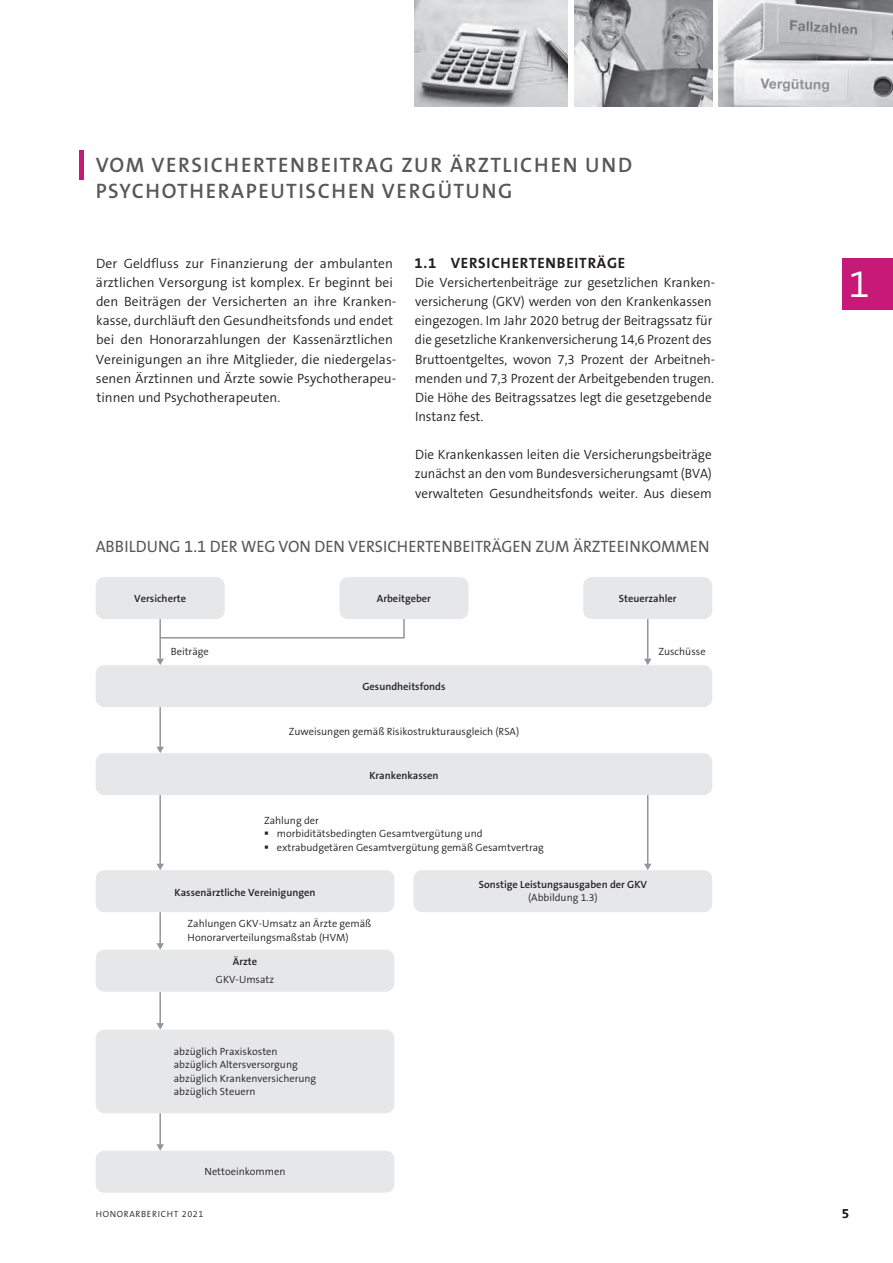
<style>
.page{position:relative;width:893px;height:1263px;background:#fff}
.page>*{position:absolute;margin:0;border:0;box-sizing:border-box;transform-origin:0 0}
.t1{font:300 39px "The Sans B4";color:#fff}
.t2{font:600 21px/25.5px "The Sans B6";letter-spacing:.075em;color:#57585a}
.t3{font:16.5px "The Sans B5 Plain";color:#57585a}
.t4{font:700 15px "The Sans B7";letter-spacing:.05em;color:#231f20}
.t5{font:300 13.5px/19.2px "The Sans B4";letter-spacing:-.005em;color:#231f20}
.t6{font:600 13.5px "The Sans B6";color:#231f20}
.t7{font:300 10.5px/13.5px "The Sans B4";color:#231f20}
.t8{font:600 10.5px "The Sans B6";color:#231f20}
.t9{font:300 9px "The Sans B4";letter-spacing:.075em;color:#231f20}
.s1{font-size:17.1px}
</style>
<div class="page">
<div style="left:842px;top:258px;width:51px;height:51px;background:#c71a78"></div>
<hr style="left:80px;top:150px;width:4px;height:30px;background:#c71a78">
<img style="left:719px;top:0;width:174px;height:106px">
<img style="left:574px;top:0;width:138px;height:106px">
<img style="left:415px;top:0;width:153px;height:106px">
<div style="left:96px;top:577px;width:129px;height:42px;background:#e6e7e9;border-radius:9px"></div>
<div style="left:96px;top:665px;width:616px;height:42px;background:#e6e7e9;border-radius:9px"></div>
<div style="left:96px;top:753px;width:616px;height:42px;background:#e6e7e9;border-radius:9px"></div>
<div style="left:96px;top:870px;width:298px;height:42px;background:#e6e7e9;border-radius:9px"></div>
<div style="left:414px;top:870px;width:298px;height:42px;background:#e6e7e9;border-radius:9px"></div>
<div style="left:96px;top:950px;width:298px;height:42px;background:#e6e7e9;border-radius:9px"></div>
<div style="left:339px;top:577px;width:129px;height:42px;background:#e6e7e9;border-radius:9px"></div>
<div style="left:583px;top:577px;width:129px;height:42px;background:#e6e7e9;border-radius:9px"></div>
<hr style="left:159px;top:619px;width:2px;height:41px;background:#939598">
<svg style="left:156px;top:659px;width:8px;height:6px"></svg>
<hr style="left:159px;top:707px;width:2px;height:41px;background:#939598">
<svg style="left:156px;top:747px;width:8px;height:6px"></svg>
<hr style="left:159px;top:912px;width:2px;height:32px;background:#939598">
<svg style="left:156px;top:943px;width:8px;height:7px"></svg>
<div style="left:96px;top:1151px;width:298px;height:42px;background:#e6e7e9;border-radius:9px"></div>
<hr style="left:159px;top:1113px;width:2px;height:32px;background:#939598">
<svg style="left:156px;top:1144px;width:8px;height:7px"></svg>
<div style="left:96px;top:1029px;width:298px;height:84px;background:#e6e7e9;border-radius:9px"></div>
<hr style="left:159px;top:992px;width:2px;height:32px;background:#939598">
<svg style="left:156px;top:1023px;width:8px;height:6px"></svg>
<hr style="left:159px;top:795px;width:2px;height:70px;background:#939598">
<svg style="left:156px;top:864px;width:8px;height:6px"></svg>
<hr style="left:647px;top:619px;width:1px;height:41px;background:#939598">
<svg style="left:644px;top:659px;width:7px;height:6px"></svg>
<hr style="left:647px;top:795px;width:1px;height:70px;background:#939598">
<svg style="left:644px;top:864px;width:7px;height:6px"></svg>
<svg style="left:159px;top:619px;width:246px;height:20px"></svg>
<h2 class="t2" style="left:96px;top:153px;width:538px">VOM VERSICHERTENBEITRAG ZUR ÄRZTLICHEN UND<br>PSYCHOTHERAPEUTISCHEN VERGÜTUNG</h2>
<p class="t5" style="left:96px;top:254px;width:302px">Der Geldfluss zur Finanzierung der ambulanten ärztlichen Versorgung ist komplex. Er beginnt bei den Beiträgen der Versicherten an ihre Kranken&shy;kasse, durchläuft den Gesundheitsfonds und endet bei den Honorarzahlungen der Kassenärztlichen Vereinigungen an ihre Mitglieder, die niedergelas&shy;senen Ärztinnen und Ärzte sowie Psychotherapeu&shy;tinnen und Psychotherapeuten.</p>
<p class="t4" style="left:415px;top:255px;width:212px">1.1 VERSICHERTENBEITRÄGE</p>
<p class="t5" style="left:415px;top:273px;width:302px">Die Versichertenbeiträge zur gesetzlichen Kranken&shy;versicherung (GKV) werden von den Krankenkassen eingezogen. Im Jahr 2020 betrug der Beitragssatz für die gesetzliche Krankenversicherung 14,6 Prozent des Bruttoentgeltes, wovon 7,3 Prozent der Arbeitneh&shy;menden und 7,3 Prozent der Arbeitgebenden trugen.<br>Die Höhe des Beitragssatzes legt die gesetzgebende Instanz fest.</p>
<p class="t5" style="left:415px;top:445px;width:299px;text-align:justify">Die Krankenkassen leiten die Versicherungsbeiträge zunächst an den vom Bundesversicherungsamt (BVA) verwalteten Gesundheitsfonds weiter. Aus diesem</p>
<p class="t3" style="left:96px;top:538px;width:615px">ABBILDUNG <span class="s1">1</span>.<span class="s1">1</span> DER WEG VON DEN VERSICHERTENBEITRÄGEN ZUM ÄRZTEEINKOMMEN</p>
<p class="t8" style="left:134px;top:593px;width:53px">Versicherte</p>
<p class="t7" style="left:171px;top:645px;width:39px">Beiträge</p>
<p class="t8" style="left:377px;top:593px;width:56px">Arbeitgeber</p>
<p class="t8" style="left:619px;top:593px;width:59px">Steuerzahler</p>
<p class="t8" style="left:362px;top:681px;width:85px">Gesundheitsfonds</p>
<p class="t7" style="left:289px;top:725px;width:232px">Zuweisungen gemäß Risikostrukturausgleich (RSA)</p>
<p class="t8" style="left:369px;top:769px;width:71px">Krankenkassen</p>
<p class="t7" style="left:264px;top:814px;width:56px">Zahlung der</p>
<p class="t7" style="left:264px;top:827px;width:220px">▪ morbiditätsbedingten Gesamtvergütung und</p>
<p class="t7" style="left:264px;top:841px;width:281px">▪ extrabudgetären Gesamtvergütung gemäß Gesamtvertrag</p>
<p class="t7" style="left:658px;top:645px;width:49px">Zuschüsse</p>
<p class="t8" style="left:175px;top:886px;width:142px">Kassenärztliche Vereinigungen</p>
<p class="t7" style="left:188px;top:917px;width:185px">Zahlungen GKV-Umsatz an Ärzte gemäß<br>Honorarverteilungsmaßstab (HVM)</p>
<p class="t8" style="left:233px;top:956px;width:26px">Ärzte</p>
<p class="t7" style="left:216px;top:973px;width:60px">GKV-Umsatz</p>
<p class="t7" style="left:174px;top:1045px;width:144px">abzüglich Praxiskosten abzüglich Altersversorgung abzüglich Krankenversicherung abzüglich Steuern</p>
<p class="t7" style="left:205px;top:1165px;width:82px">Nettoeinkommen</p>
<p class="t9" style="left:96px;top:1209px;width:109px">HONORARBERICHT 2021</p>
<p class="t8" style="left:479px;top:879px;width:170px">Sonstige Leistungsausgaben der GKV</p>
<p class="t7" style="left:528px;top:891px;width:71px">(Abbildung 1.3)</p>
<h1 class="t1" style="left:848px;top:263px;width:23px">1</h1>
<p class="t6" style="left:842px;top:1206px;width:9px">5</p>
</div>
